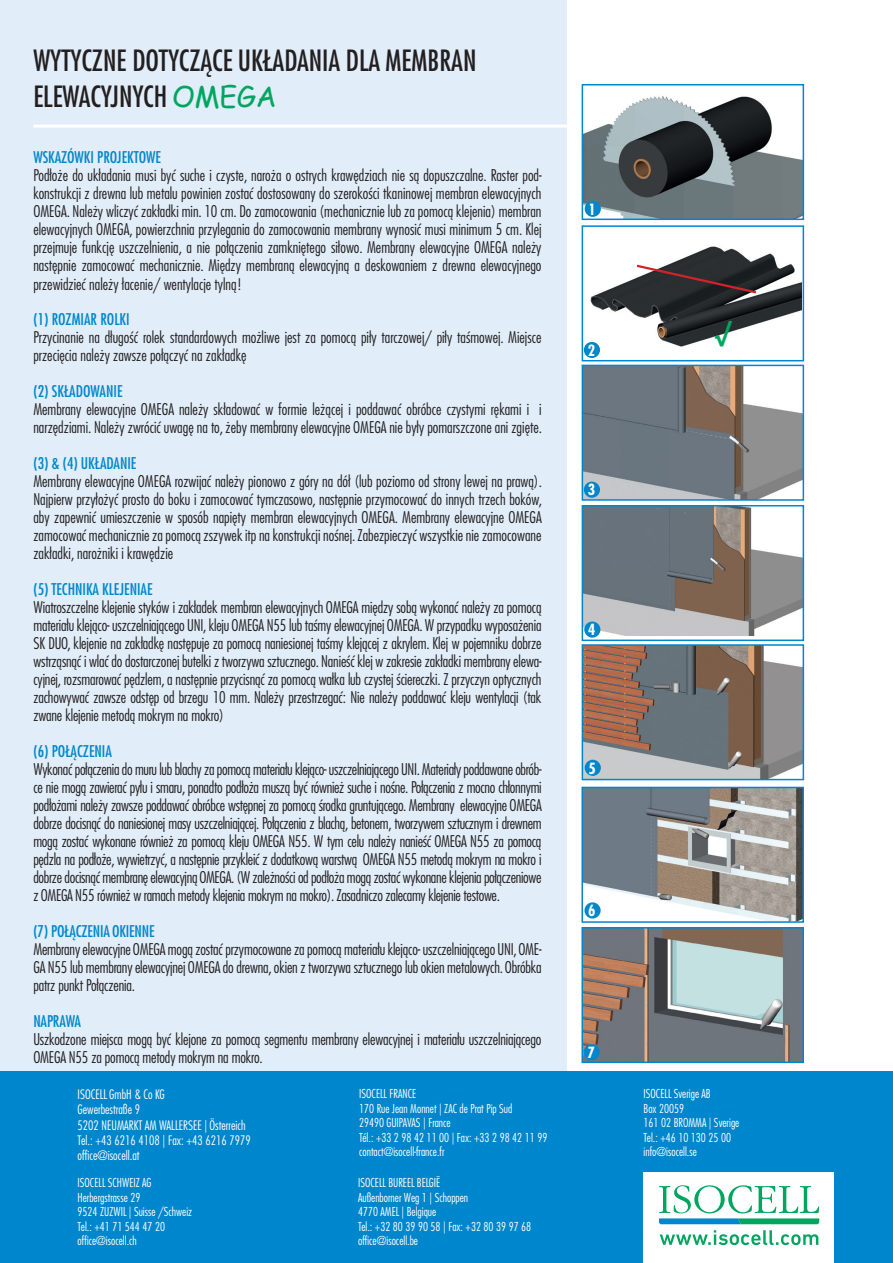
<style>
.page{position:relative;width:893px;height:1263px;background:#fff}
.page>*{position:absolute;margin:0;border:0;box-sizing:border-box;transform-origin:0 0}
.t1{font:500 condensed 28.5px/36px "Futura LT Pro";color:#231f20}
.t2{font:700 condensed 25.5px "Futura LT Pro";color:#00a660;scale:1.09 1}
.t3{font:300 condensed 15.75px/18px "Futura LT Pro";color:#231f20;text-align:justify}
.t4{font:500 condensed 15.75px "Futura LT Pro";color:#0086cc}
.t5{font:700 condensed 15px "Futura LT Pro";color:#fff}
.t6{font:300 condensed 12.75px/15.3px "Futura LT Pro";color:#fff}
.t7{font:300 condensed 12px/14.4px "Futura LT Pro";color:#fff}
.s1{font-family:"Comic Sans MS";font-weight:400;font-stretch:normal;color:#00a660}
</style>
<div class="page">
<div style="left:0;top:0;width:566px;height:1073px;background:#e1edf8"></div>
<hr style="left:33px;top:125px;width:537px;height:3px;background:#fff">
<div style="left:0;top:1071px;width:893px;height:192px;background:#0086cc"></div>
<div style="left:644px;top:1172px;width:190px;height:91px;background:#fff"></div>
<svg style="left:659px;top:1185px;width:160px;height:39px"></svg>
<svg style="left:660px;top:1230px;width:158px;height:15px"></svg>
<img style="left:585px;top:96px;width:216px;height:121px">
<div style="left:582px;top:84px;width:222px;height:136px;border:2px solid #0086cc"></div>
<img style="left:588px;top:246px;width:213px;height:112px">
<div style="left:582px;top:225px;width:222px;height:136px;border:2px solid #0086cc"></div>
<img style="left:585px;top:368px;width:216px;height:130px">
<div style="left:582px;top:365px;width:222px;height:136px;border:2px solid #0086cc"></div>
<img style="left:585px;top:508px;width:216px;height:127px">
<div style="left:582px;top:505px;width:222px;height:136px;border:2px solid #0086cc"></div>
<img style="left:585px;top:647px;width:216px;height:130px">
<div style="left:582px;top:644px;width:222px;height:136px;border:2px solid #0086cc"></div>
<svg style="left:634px;top:263px;width:125px;height:32px;background:#41393b"></svg>
<img style="left:584px;top:790px;width:217px;height:130px">
<div style="left:581px;top:787px;width:223px;height:136px;border:2px solid #0086cc"></div>
<img style="left:584px;top:930px;width:217px;height:130px">
<div style="left:581px;top:927px;width:223px;height:136px;border:2px solid #0086cc"></div>
<div style="left:585px;top:201px;width:16px;height:16px;background:#0086cc;border-radius:50%"></div>
<div style="left:584px;top:342px;width:16px;height:16px;background:#0086cc;border-radius:50%"></div>
<div style="left:584px;top:482px;width:16px;height:16px;background:#0086cc;border-radius:50%"></div>
<div style="left:584px;top:621px;width:16px;height:17px;background:#0086cc;border-radius:50%"></div>
<div style="left:585px;top:760px;width:16px;height:16px;background:#0086cc;border-radius:50%"></div>
<div style="left:584px;top:902px;width:17px;height:16px;background:#0086cc;border-radius:50%"></div>
<div style="left:584px;top:1044px;width:16px;height:16px;background:#0086cc;border-radius:50%"></div>
<h1 class="t1" style="left:33px;top:42px;width:445px">WYTYCZNE DOTYCZĄCE UKŁADANIA DLA MEMBRAN<br>ELEWACYJNYCH <span class="s1">OMEGA</span></h1>
<p class="t4" style="left:33px;top:146px;width:129px">WSKAZÓWKI PROJEKTOWE</p>
<p class="t3" style="left:33px;top:166px;width:510px">Podłoże do układania musi być suche i czyste, naroża o ostrych krawędziach nie są dopuszczalne. Raster pod&shy;konstrukcji z drewna lub metalu powinien zostać dostosowany do szerokości tkaninowej membran elewacyjnych OMEGA. Należy wliczyć zakładki min. 10 cm. Do zamocowania (mechanicznie lub za pomocą klejenia) membran elewacyjnych OMEGA, powierzchnia przylegania do zamocowania membrany wynosić musi minimum 5 cm. Klej przejmuje funkcję uszczelnienia, a nie połączenia zamkniętego siłowo. Membrany elewacyjne OMEGA należy następnie zamocować mechanicznie. Między membraną elewacyjną a deskowaniem z drewna elewacyjnego przewidzieć należy łacenie/ wentylacje tylną!</p>
<p class="t4" style="left:33px;top:308px;width:98px">(1) ROZMIAR ROLKI</p>
<p class="t3" style="left:33px;top:328px;width:510px">Przycinanie na długość rolek standardowych możliwe jest za pomocą piły tarczowej/ piły taśmowej. Miejsce przecięcia należy zawsze połączyć na zakładkę</p>
<p class="t4" style="left:33px;top:380px;width:91px">(2) SKŁADOWANIE</p>
<p class="t3" style="left:33px;top:400px;width:510px">Membrany elewacyjne OMEGA należy składować w formie leżącej i poddawać obróbce czystymi rękami i i narzędziami. Należy zwrócić uwagę na to, żeby membrany elewacyjne OMEGA nie były pomarszczone ani zgięte.</p>
<p class="t4" style="left:33px;top:452px;width:105px">(3) &amp; (4) UKŁADANIE</p>
<p class="t3" style="left:33px;top:472px;width:510px">Membrany elewacyjne OMEGA rozwijać należy pionowo z góry na dół (lub poziomo od strony lewej na prawą).<br>Najpierw przyłożyć prosto do boku i zamocować tymczasowo, następnie przymocować do innych trzech boków, aby zapewnić umieszczenie w sposób napięty membran elewacyjnych OMEGA. Membrany elewacyjne OMEGA zamocować mechanicznie za pomocą zszywek itp na konstrukcji nośnej. Zabezpieczyć wszystkie nie zamocowane zakładki, narożniki i krawędzie</p>
<p class="t4" style="left:33px;top:578px;width:121px">(5) TECHNIKA KLEJENIAE</p>
<p class="t3" style="left:33px;top:598px;width:510px">Wiatroszczelne klejenie styków i zakładek membran elewacyjnych OMEGA między sobą wykonać należy za pomocą materiału klejąco- uszczelniającego UNI, kleju OMEGA N55 lub taśmy elewacyjnej OMEGA. W przypadku wyposażenia SK DUO, klejenie na zakładkę następuje za pomocą naniesionej taśmy klejącej z akrylem. Klej w pojemniku dobrze wstrząsnąć i wlać do dostarczonej butelki z tworzywa sztucznego. Nanieść klej w zakresie zakładki membrany elewa&shy;cyjnej, rozsmarować pędzlem, a następnie przycisnąć za pomocą wałka lub czystej ściereczki. Z przyczyn optycznych zachowywać zawsze odstęp od brzegu 10 mm. Należy przestrzegać: Nie należy poddawać kleju wentylacji (tak zwane klejenie metodą mokrym na mokro)</p>
<p class="t4" style="left:33px;top:740px;width:80px">(6) POŁĄCZENIA</p>
<p class="t3" style="left:33px;top:760px;width:510px">Wykonać połączenia do muru lub blachy za pomocą materiału klejąco- uszczelniającego UNI. Materiały poddawane obrób&shy;ce nie mogą zawierać pyłu i smaru, ponadto podłoża muszą być również suche i nośne. Połączenia z mocno chłonnymi podłożami należy zawsze poddawać obróbce wstępnej za pomocą środka gruntującego. Membrany elewacyjne OMEGA dobrze docisnąć do naniesionej masy uszczelniającej. Połączenia z blachą, betonem, tworzywem sztucznym i drewnem mogą zostać wykonane również za pomocą kleju OMEGA N55. W tym celu należy nanieść OMEGA N55 za pomocą pędzla na podłoże, wywietrzyć, a następnie przykleić z dodatkową warstwą OMEGA N55 metodą mokrym na mokro i dobrze docisnąć membranę elewacyjną OMEGA. (W zależności od podłoża mogą zostać wykonane klejenia połączeniowe z OMEGA N55 również w ramach metody klejenia mokrym na mokro). Zasadniczo zalecamy klejenie testowe.</p>
<p class="t4" style="left:33px;top:920px;width:123px">(7) POŁĄCZENIA OKIENNE</p>
<p class="t3" style="left:33px;top:940px;width:510px">Membrany elewacyjne OMEGA mogą zostać przymocowane za pomocą materiału klejąco- uszczelniającego UNI, OME-GA N55 lub membrany elewacyjnej OMEGA do drewna, okien z tworzywa sztucznego lub okien metalowych. Obróbka patrz punkt Połączenia.</p>
<p class="t4" style="left:33px;top:1010px;width:49px">NAPRAWA</p>
<p class="t3" style="left:33px;top:1030px;width:510px">Uszkodzone miejsca mogą być klejone za pomocą segmentu membrany elewacyjnej i materiału uszczelniającego<br>OMEGA N55 za pomocą metody mokrym na mokro.</p>
<p class="t5" style="left:588px;top:199px;width:9px">1</p>
<p class="t5" style="left:588px;top:340px;width:9px">2</p>
<p class="t5" style="left:588px;top:480px;width:9px">3</p>
<p class="t5" style="left:588px;top:620px;width:9px">4</p>
<p class="t5" style="left:588px;top:758px;width:9px">5</p>
<p class="t5" style="left:588px;top:901px;width:9px">6</p>
<p class="t5" style="left:587px;top:1042px;width:9px">7</p>
<h2 class="t2" style="left:714px;top:314px;width:15px">√</h2>
<p class="t6" style="left:78px;top:1087px;width:175px">ISOCELL GmbH &amp; Co KG<br>Gewerbestraße 9<br>5202 NEUMARKT AM WALLERSEE | Österreich<br>Tel.: +43 6216 4108 | Fax: +43 6216 7979 office@isocell.at</p>
<p class="t7" style="left:359px;top:1087px;width:190px">ISOCELL FRANCE<br>170 Rue Jean Monnet | ZAC de Prat Pip Sud<br>29490 GUIPAVAS | France<br>Tél.: +33 2 98 42 11 00 | Fax: +33 2 98 42 11 99 contact@isocell-france.fr</p>
<p class="t7" style="left:644px;top:1087px;width:97px">ISOCELL Sverige AB<br>Box 20059<br>161 02 BROMMA | Sverige<br>Tel.: +46 10 130 25 00 info@isocell.se</p>
<p class="t7" style="left:78px;top:1175px;width:116px">ISOCELL SCHWEIZ AG<br>Herbergstrasse 29<br>9524 ZUZWIL | Suisse /Schweiz<br>Tel.: +41 71 544 47 20 office@isocell.ch</p>
<p class="t7" style="left:358px;top:1175px;width:175px">ISOCELL BUREEL BELGIË<br>Außenborner Weg 1 | Schoppen<br>4770 AMEL | Belgique<br>Tel.: +32 80 39 90 58 | Fax: +32 80 39 97 68 office@isocell.be</p>
</div>
